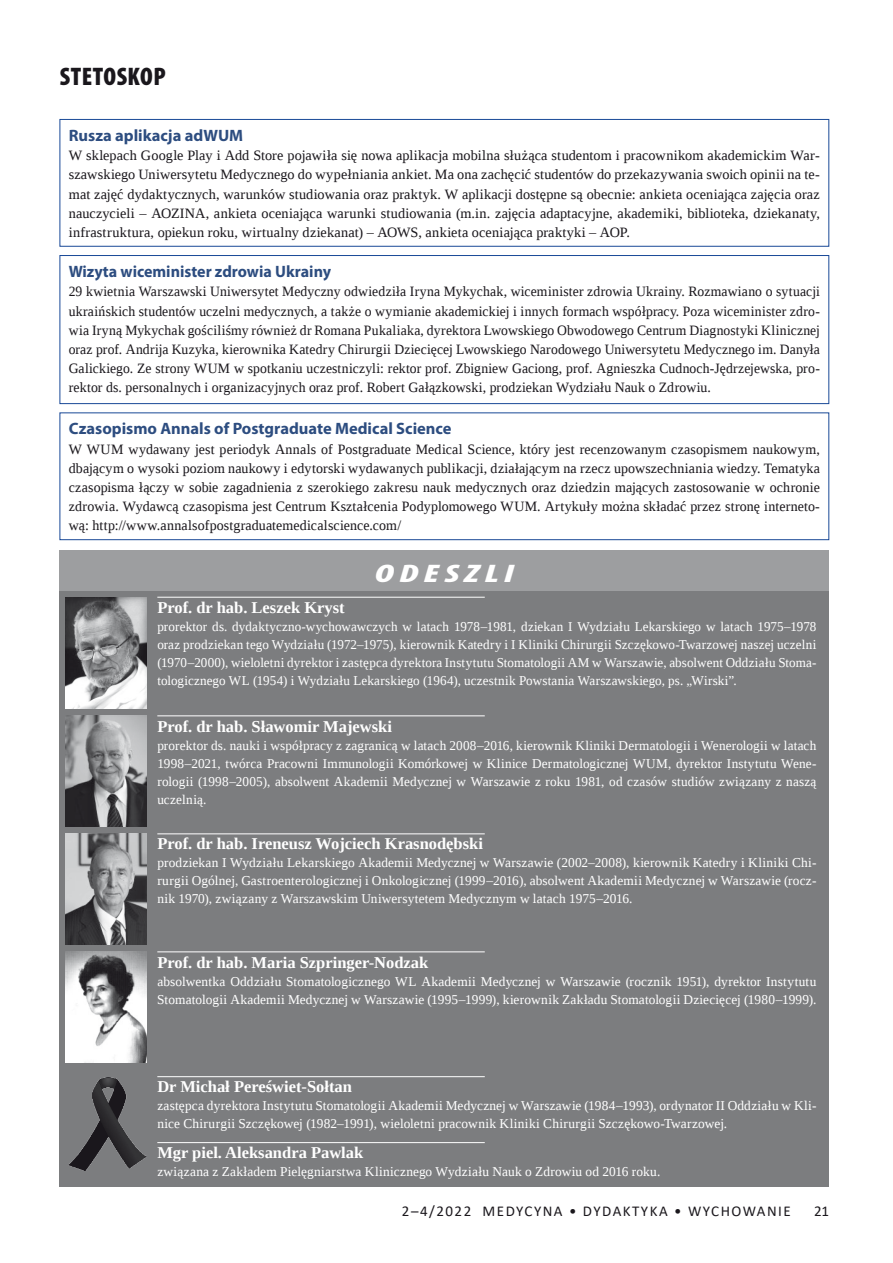
<style>
.page{position:relative;width:893px;height:1263px;background:#fff}
.page>*{position:absolute;margin:0;border:0;box-sizing:border-box;transform-origin:0 0}
.t1{font:900 condensed 25.5px "Myriad Pro";letter-spacing:.02em;color:#1a171c}
.t2{font:italic 900 condensed 25.5px "Myriad Pro";color:#fff;scale:1.5 1}
.t3{font:700 16.5px "Liberation Serif";color:#fff}
.t4{font:700 16.5px "Myriad Pro";color:#2d4d80}
.t5{font:15px "Calibri";letter-spacing:.1em;color:#1a171c}
.t6{font:14.25px/19.2px "Liberation Serif";letter-spacing:.01em;color:#1a171c;text-align:justify}
.t7{font:14.25px/19.2px "Liberation Serif";letter-spacing:.01em;color:#1a171c;text-align:justify;scale:.96 1}
.t8{font:13.5px/18px "Liberation Serif";letter-spacing:.015em;color:#fff;text-align:justify}
</style>
<div class="page">
<div style="left:60px;top:551px;width:769px;height:42px;background:#9d9ea0"></div>
<div style="left:60px;top:592px;width:769px;height:595px;background:#7c7d7f"></div>
<div style="left:60px;top:119px;width:769px;height:128px;border:1px solid #194997"></div>
<div style="left:60px;top:255px;width:769px;height:149px;border:1px solid #194997"></div>
<div style="left:60px;top:412px;width:769px;height:128px;border:1px solid #194997"></div>
<img style="left:66px;top:597px;width:81px;height:111px">
<img style="left:66px;top:715px;width:81px;height:111px">
<img style="left:69px;top:1077px;width:78px;height:94px">
<hr style="left:157px;top:597px;width:328px;height:1px;background:#fff">
<hr style="left:157px;top:715px;width:328px;height:1px;background:#fff">
<hr style="left:157px;top:833px;width:328px;height:1px;background:#fff">
<hr style="left:157px;top:951px;width:328px;height:1px;background:#fff">
<hr style="left:157px;top:1142px;width:328px;height:1px;background:#fff">
<hr style="left:157px;top:1076px;width:328px;height:1px;background:#fff">
<img style="left:66px;top:833px;width:81px;height:111px">
<img style="left:66px;top:951px;width:81px;height:111px">
<h1 class="t1" style="left:60px;top:60px;width:107px">STETOSKOP</h1>
<p class="t4" style="left:69px;top:124px;width:176px">Rusza aplikacja adWUM</p>
<p class="t6" style="left:69px;top:146px;width:753px">W sklepach Google Play i Add Store pojawiła się nowa aplikacja mobilna służąca studentom i pracownikom akademickim War&shy;szawskiego Uniwersytetu Medycznego do wypełniania ankiet. Ma ona zachęcić studentów do przekazywania swoich opinii na te&shy;mat zajęć dydaktycznych, warunków studiowania oraz praktyk. W aplikacji dostępne są obecnie: ankieta oceniająca zajęcia oraz nauczycieli – AOZINA, ankieta oceniająca warunki studiowania (m.in. zajęcia adaptacyjne, akademiki, biblioteka, dziekanaty, infrastruktura, opiekun roku, wirtualny dziekanat) – AOWS, ankieta oceniająca praktyki – AOP.</p>
<p class="t4" style="left:69px;top:260px;width:264px">Wizyta wiceminister zdrowia Ukrainy</p>
<p class="t7" style="left:69px;top:282px;width:784px">29 kwietnia Warszawski Uniwersytet Medyczny odwiedziła Iryna Mykychak, wiceminister zdrowia Ukrainy. Rozmawiano o sytuacji ukraińskich studentów uczelni medycznych, a także o wymianie akademickiej i innych formach współpracy. Poza wiceminister zdro&shy;wia Iryną Mykychak gościliśmy również dr Romana Pukaliaka, dyrektora Lwowskiego Obwodowego Centrum Diagnostyki Klinicznej oraz prof. Andrija Kuzyka, kierownika Katedry Chirurgii Dziecięcej Lwowskiego Narodowego Uniwersytetu Medycznego im. Danyła Galickiego. Ze strony WUM w spotkaniu uczestniczyli: rektor prof. Zbigniew Gaciong, prof. Agnieszka Cudnoch-Jędrzejewska, pro&shy;rektor ds. personalnych i organizacyjnych oraz prof. Robert Gałązkowski, prodziekan Wydziału Nauk o Zdrowiu.</p>
<p class="t4" style="left:69px;top:418px;width:384px">Czasopismo Annals of Postgraduate Medical Science</p>
<p class="t6" style="left:69px;top:439px;width:753px">W WUM wydawany jest periodyk Annals of Postgraduate Medical Science, który jest recenzowanym czasopismem naukowym, dbającym o wysoki poziom naukowy i edytorski wydawanych publikacji, działającym na rzecz upowszechniania wiedzy. Tematyka czasopisma łączy w sobie zagadnienia z szerokiego zakresu nauk medycznych oraz dziedzin mających zastosowanie w ochronie zdrowia. Wydawcą czasopisma jest Centrum Kształcenia Podyplomowego WUM. Artykuły można składać przez stronę interneto&shy;wą: http://www.annalsofpostgraduatemedicalscience.com/</p>
<h1 class="t2" style="left:375px;top:557px;width:94px">O D E S Z L I</h1>
<p class="t3" style="left:157px;top:596px;width:189px">Prof. dr hab. Leszek Kryst</p>
<p class="t8" style="left:157px;top:617px;width:661px">prorektor ds. dydaktyczno-wychowawczych w latach 1978–1981, dziekan I Wydziału Lekarskiego w latach 1975–1978 oraz prodziekan tego Wydziału (1972–1975), kierownik Katedry i I Kliniki Chirurgii Szczękowo-Twarzowej naszej uczelni (1970–2000), wieloletni dyrektor i zastępca dyrektora Instytutu Stomatologii AM w Warszawie, absolwent Oddziału Stoma&shy;tologicznego WL (1954) i Wydziału Lekarskiego (1964), uczestnik Powstania Warszawskiego, ps. „Wirski”.</p>
<p class="t3" style="left:157px;top:715px;width:236px">Prof. dr hab. Sławomir Majewski</p>
<p class="t8" style="left:157px;top:736px;width:661px">prorektor ds. nauki i współpracy z zagranicą w latach 2008–2016, kierownik Kliniki Dermatologii i Wenerologii w latach 1998–2021, twórca Pracowni Immunologii Komórkowej w Klinice Dermatologicznej WUM, dyrektor Instytutu Wene&shy;rologii (1998–2005), absolwent Akademii Medycznej w Warszawie z roku 1981, od czasów studiów związany z naszą uczelnią.</p>
<p class="t3" style="left:157px;top:833px;width:327px">Prof. dr hab. Ireneusz Wojciech Krasnodębski</p>
<p class="t8" style="left:157px;top:854px;width:661px">prodziekan I Wydziału Lekarskiego Akademii Medycznej w Warszawie (2002–2008), kierownik Katedry i Kliniki Chi&shy;rurgii Ogólnej, Gastroenterologicznej i Onkologicznej (1999–2016), absolwent Akademii Medycznej w Warszawie (rocz&shy;nik 1970), związany z Warszawskim Uniwersytetem Medycznym w latach 1975–2016.</p>
<p class="t3" style="left:157px;top:952px;width:273px">Prof. dr hab. Maria Szpringer-Nodzak</p>
<p class="t8" style="left:157px;top:973px;width:661px">absolwentka Oddziału Stomatologicznego WL Akademii Medycznej w Warszawie (rocznik 1951), dyrektor Instytutu<br>Stomatologii Akademii Medycznej w Warszawie (1995–1999), kierownik Zakładu Stomatologii Dziecięcej (1980–1999).</p>
<p class="t3" style="left:157px;top:1075px;width:196px">Dr Michał Pereświet-Sołtan</p>
<p class="t8" style="left:157px;top:1096px;width:661px">zastępca dyrektora Instytutu Stomatologii Akademii Medycznej w Warszawie (1984–1993), ordynator II Oddziału w Kli&shy;nice Chirurgii Szczękowej (1982–1991), wieloletni pracownik Kliniki Chirurgii Szczękowo-Twarzowej.</p>
<p class="t3" style="left:157px;top:1141px;width:207px">Mgr piel. Aleksandra Pawlak</p>
<p class="t8" style="left:157px;top:1162px;width:504px">związana z Zakładem Pielęgniarstwa Klinicznego Wydziału Nauk o Zdrowiu od 2016 roku.</p>
<p class="t5" style="left:402px;top:1201px;width:390px">2–4/2022 MEDYCYNA • DYDAKTYKA • WYCHOWANIE</p>
<p class="t5" style="left:814px;top:1201px;width:17px">21</p>
</div>
